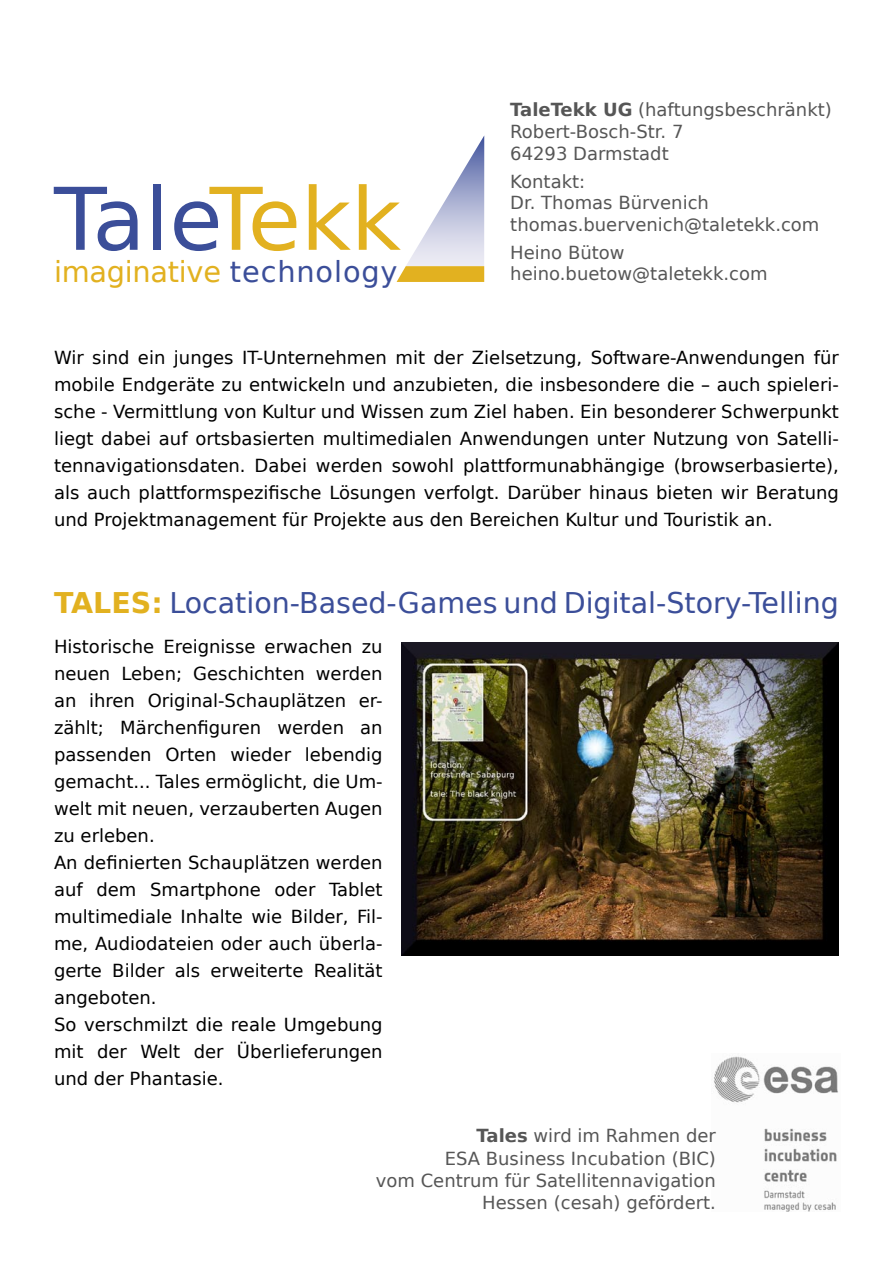
<style>
.page{position:relative;width:893px;height:1263px;background:#fff}
.page>*{position:absolute;margin:0;border:0;box-sizing:border-box;transform-origin:0 0}
.t1{font:86.4px "DejaVu Sans";color:#3b4e99}
.t2{font:28.8px "DejaVu Sans";letter-spacing:-.01em;color:#e2b120}
.t3{font:28.5px "DejaVu Sans";color:#3b4e99}
.t4{font:18px/27px "DejaVu Sans";color:#000;text-align:justify}
.t5{font:18px/22.2px "DejaVu Sans";color:#565656}
.s1{color:#e2b120}
.s2{color:#3b4e99}
.s3{font-weight:700}
.s4{font-weight:700;color:#e2b120}
</style>
<div class="page">
<img style="left:714px;top:1056px;width:124px;height:155px">
<img style="left:401px;top:642px;width:438px;height:314px">
<svg style="left:397px;top:135px;width:88px;height:147px"></svg>
<p class="t1" style="left:54px;top:149px;width:348px">Tale<span class="s1">Tekk</span></p>
<p class="t2" style="left:54px;top:248px;width:345px">imaginative <span class="s2">technology</span></p>
<p class="t5" style="left:510px;top:99px;width:323px"><span class="s3">TaleTekk UG</span> (haftungsbeschränkt)</p>
<p class="t5" style="left:510px;top:120px;width:175px">Robert-Bosch-Str. 7</p>
<p class="t5" style="left:510px;top:142px;width:160px">64293 Darmstadt</p>
<p class="t5" style="left:510px;top:170px;width:76px">Kontakt:</p>
<p class="t5" style="left:510px;top:192px;width:311px;line-height:21.6px">Dr. Thomas Bürvenich thomas.buervenich@taletekk.com</p>
<p class="t5" style="left:510px;top:241px;width:259px;line-height:21.6px">Heino Bütow heino.buetow@taletekk.com</p>
<p class="t4" style="left:54px;top:343px;width:786px">Wir sind ein junges IT-Unternehmen mit der Zielsetzung, Software-Anwendungen für mobile Endgeräte zu entwickeln und anzubieten, die insbesondere die – auch spieleri&shy;sche - Vermittlung von Kultur und Wissen zum Ziel haben. Ein besonderer Schwerpunkt liegt dabei auf ortsbasierten multimedialen Anwendungen unter Nutzung von Satelli&shy;tennavigationsdaten. Dabei werden sowohl plattformunabhängige (browserbasierte), als auch plattformspezifische Lösungen verfolgt. Darüber hinaus bieten wir Beratung und Projektmanagement für Projekte aus den Bereichen Kultur und Touristik an.</p>
<p class="t3" style="left:54px;top:580px;width:786px"><span class="s4">TALES:</span> Location-Based-Games und Digital-Story-Telling</p>
<p class="t4" style="left:54px;top:632px;width:330px">Historische Ereignisse erwachen zu neuen Leben; Geschichten werden an ihren Original-Schauplätzen er&shy;zählt; Märchenfiguren werden an passenden Orten wieder lebendig gemacht... Tales ermöglicht, die Um&shy;welt mit neuen, verzauberten Augen zu erleben.</p>
<p class="t4" style="left:54px;top:848px;width:330px">An definierten Schauplätzen werden auf dem Smartphone oder Tablet multimediale Inhalte wie Bilder, Fil&shy;me, Audiodateien oder auch überla&shy;gerte Bilder als erweiterte Realität angeboten.</p>
<p class="t4" style="left:54px;top:1010px;width:330px">So verschmilzt die reale Umgebung mit der Welt der Überlieferungen und der Phantasie.</p>
<p class="t5" style="left:376px;top:1124px;width:342px;text-align:right"><span class="s3">Tales</span> wird im Rahmen der<br>ESA Business Incubation (BIC)<br>vom Centrum für Satellitennavigation<br>Hessen (cesah) gefördert.</p>
</div>
